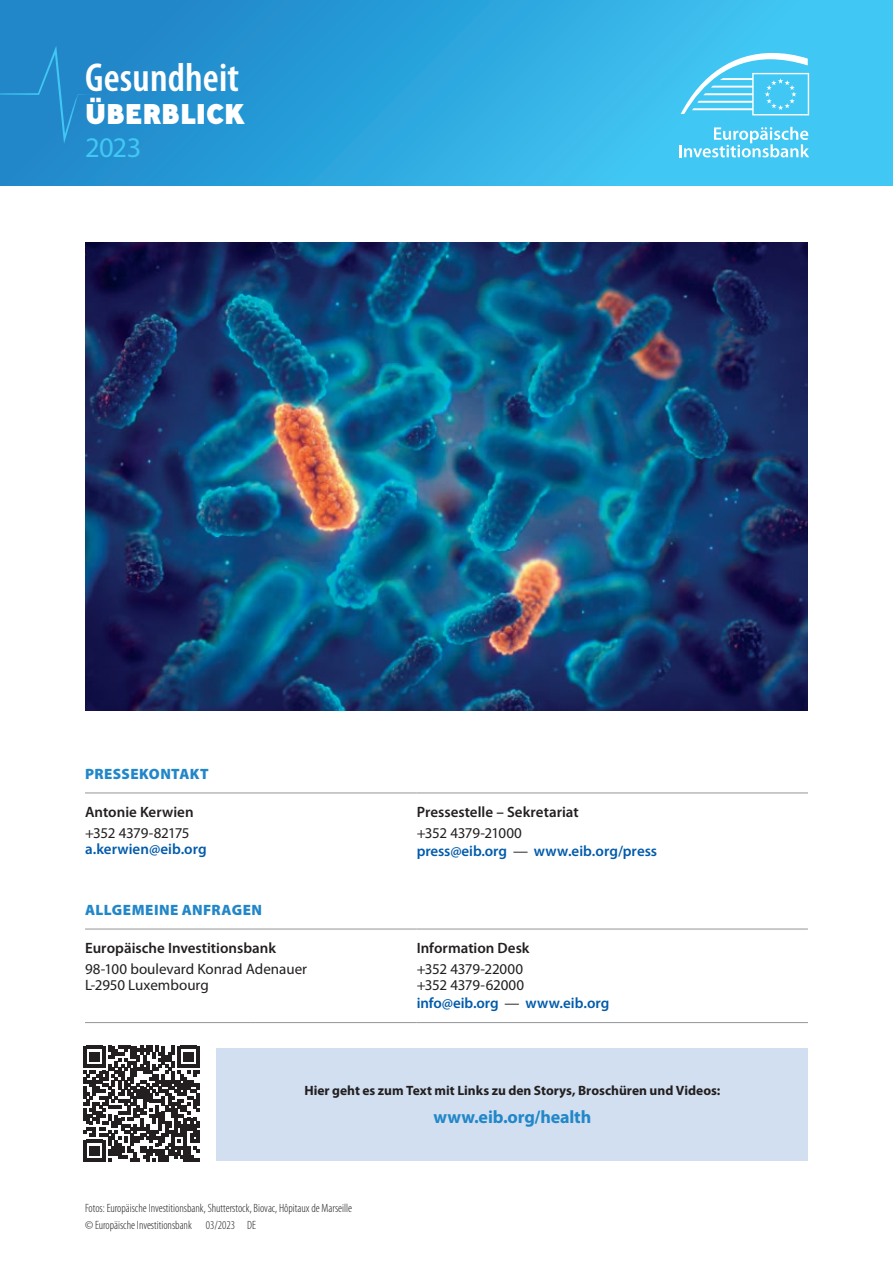
<style>
.page{position:relative;width:893px;height:1263px;background:#fff}
.page>*{position:absolute;margin:0;border:0;box-sizing:border-box;transform-origin:0 0}
.t1{font:600 condensed 40.5px "Myriad Pro";letter-spacing:.005em;color:#fff}
.t2{font:800 28.5px "Ministry";color:#fff}
.t3{font:28.5px "Myriad Pro";color:#40c7f4}
.TEXTE_GRAS_BANDEAU_Q{font:700 18px "Myriad Pro";letter-spacing:-.01em;color:#2287c8}
.TEXTE_CONTACT{font:15px "Myriad Pro";letter-spacing:-.01em;color:#231f20}
.TITRE_CONTACT{font:600 15px "Myriad Pro";color:#231f20}
._02-TEXTE_COURANT{font:600 15px "Myriad Pro";letter-spacing:-.005em;color:#015bab}
.TITRE_PRESS_GENERAL{font:900 15px "Myriad Pro";letter-spacing:.03em;color:#2287c8}
.TEXTE_CONTACT-2{font:600 15px "Myriad Pro";letter-spacing:.005em;color:#015bab}
.TEXTE_BANDEAU_QR_COD{font:700 13.5px "Myriad Pro";color:#231f20}
.TEXTE_CREDITS{font:300 condensed 12px "Myriad Pro";color:#231f20}
.s1{font-weight:400;color:#231f20}
</style>
<div class="page">
<div style="left:0;top:0;width:893px;height:185px;background:linear-gradient(to right,#1c82c5,#44d0fa)"></div>
<div style="left:0;top:46px;width:113px;height:98px;background:#2287c8"></div>
<svg style="left:681px;top:53px;width:128px;height:62px;background:#66d1f5"></svg>
<svg style="left:679px;top:127px;width:130px;height:30px"></svg>
<img style="left:85px;top:242px;width:723px;height:468px">
<hr style="left:85px;top:792px;width:166px;height:1px;background:#939598">
<hr style="left:251px;top:792px;width:166px;height:1px;background:#939598">
<hr style="left:417px;top:792px;width:391px;height:1px;background:#939598">
<hr style="left:85px;top:929px;width:166px;height:1px;background:#939598">
<hr style="left:251px;top:929px;width:166px;height:1px;background:#939598">
<hr style="left:417px;top:929px;width:391px;height:1px;background:#939598">
<hr style="left:85px;top:1022px;width:166px;height:1px;background:#939598">
<hr style="left:251px;top:1022px;width:166px;height:1px;background:#939598">
<hr style="left:417px;top:1022px;width:391px;height:1px;background:#939598">
<svg style="left:83px;top:1046px;width:117px;height:116px"></svg>
<div style="left:217px;top:1048px;width:591px;height:113px;background:#d1dff1"></div>
<h1 class="t1" style="left:85px;top:56px;width:156px">Gesundheit</h1>
<h2 class="t2" style="left:85px;top:95px;width:161px">ÜBERBLICK</h2>
<h2 class="t3" style="left:85px;top:132px;width:58px">2023</h2>
<p class="TITRE_PRESS_GENERAL" style="left:85px;top:766px;width:125px">PRESSEKONTAKT</p>
<p class="TITRE_CONTACT" style="left:85px;top:804px;width:110px">Antonie Kerwien</p>
<p class="TEXTE_CONTACT" style="left:85px;top:824px;width:106px">+352 4379-82175</p>
<p class="TEXTE_CONTACT-2" style="left:85px;top:841px;width:123px">a.kerwien@eib.org</p>
<p class="TITRE_PRESS_GENERAL" style="left:85px;top:902px;width:178px">ALLGEMEINE ANFRAGEN</p>
<p class="TITRE_CONTACT" style="left:85px;top:940px;width:193px">Europäische Investitionsbank</p>
<p class="TEXTE_CONTACT" style="left:85px;top:960px;width:224px">98-100 boulevard Konrad Adenauer</p>
<p class="TEXTE_CONTACT" style="left:85px;top:977px;width:125px">L-2950 Luxembourg</p>
<p class="TITRE_CONTACT" style="left:417px;top:804px;width:164px">Pressestelle – Sekretariat</p>
<p class="TEXTE_CONTACT" style="left:417px;top:824px;width:107px">+352 4379-21000</p>
<p class="_02-TEXTE_COURANT" style="left:417px;top:842px;width:242px">press@eib.org <span class="s1">—</span> www.eib.org/press</p>
<p class="TITRE_CONTACT" style="left:417px;top:940px;width:114px">Information Desk</p>
<p class="TEXTE_CONTACT" style="left:417px;top:960px;width:108px">+352 4379-22000</p>
<p class="TEXTE_CONTACT" style="left:417px;top:977px;width:109px">+352 4379-62000</p>
<p class="_02-TEXTE_COURANT" style="left:417px;top:995px;width:194px">info@eib.org <span class="s1">—</span> www.eib.org</p>
<p class="TEXTE_BANDEAU_QR_COD" style="left:304px;top:1083px;width:418px">Hier geht es zum Text mit Links zu den Storys, Broschüren und Videos:</p>
<p class="TEXTE_GRAS_BANDEAU_Q" style="left:434px;top:1107px;width:159px">www.eib.org/health</p>
<p class="TEXTE_CREDITS" style="left:85px;top:1201px;width:269px">Fotos: Europäische Investitionsbank, Shutterstock, Biovac, Hôpitaux de Marseille</p>
<p class="TEXTE_CREDITS" style="left:85px;top:1218px;width:172px">© Europäische Investitionsbank 03/2023 DE</p>
</div>
